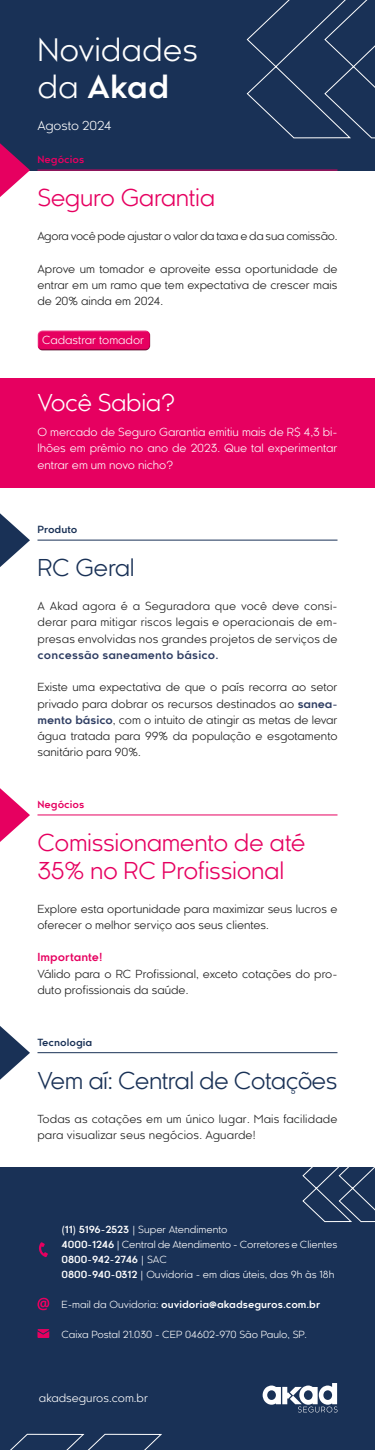
<style>
.page{position:relative;width:375px;height:1450px;background:#fff}
.page>*{position:absolute;margin:0;border:0;box-sizing:border-box;transform-origin:0 0}
.t1{font:31.23px/37.5px "Kessel 105 Text";color:#fff}
.t2{font:23.5px/28.2px "Kessel 105 Text";letter-spacing:-.015em;color:#e60060}
.t3{font:23.5px "Kessel 105 Text";letter-spacing:-.025em;color:#193156}
.t4{font:23.5px "Kessel 105 Text";letter-spacing:-.025em;color:#fff}
.t5{font:12.5px "Kessel 105 Text";color:#fff}
.t6{font:11.25px/16.2px "Kessel 105 Text";color:#1a1a1a;text-align:justify}
.t7{font:11.25px/16.2px "Kessel 105 Text";color:#fff;text-align:justify}
.t8{font:11.25px "Kessel 105 Text";letter-spacing:-.02em;color:#1a1a1a}
.t9{font:700 11.25px "Kessel 105 Text";letter-spacing:.015em;color:#2e3d62}
.t10{font:700 11.25px "Kessel 105 Text";color:#e60060}
.t11{font:700 10px "Kessel 105 Text";color:#193156}
.t12{font:700 10px "Kessel 105 Text";color:#e60060}
.t13{font:9.93px/15px "Kessel 105 Text";color:#fff}
.t14{font:700 9.93px "Kessel 105 Text";color:#fff}
.s1{font-weight:700}
.s2{font-weight:700;color:#2e3d62}
.s3{font-weight:400}
</style>
<div class="page">
<div style="left:0;top:378px;width:375px;height:110px;background:#e60060"></div>
<div style="left:0;top:1167px;width:375px;height:283px;background:#193156"></div>
<div style="left:0;top:0;width:375px;height:170px;background:#193156"></div>
<svg style="left:247px;top:0;width:128px;height:138px"></svg>
<svg style="left:303px;top:1167px;width:72px;height:55px"></svg>
<svg style="left:10px;top:1434px;width:152px;height:16px"></svg>
<svg style="left:0;top:143px;width:30px;height:54px"></svg>
<svg style="left:0;top:788px;width:30px;height:54px"></svg>
<svg style="left:0;top:513px;width:30px;height:54px"></svg>
<svg style="left:0;top:1026px;width:30px;height:54px"></svg>
<hr style="left:38px;top:170px;width:300px;height:1px;background:#e60060">
<hr style="left:38px;top:815px;width:300px;height:1px;background:#e60060">
<hr style="left:38px;top:540px;width:300px;height:1px;background:#193156">
<hr style="left:38px;top:1052px;width:300px;height:1px;background:#193156">
<div style="left:36px;top:328px;width:115px;height:21px;background:#fff;opacity:.6"></div>
<div style="left:37px;top:332px;width:115px;height:20px;background:#000;opacity:.5"></div>
<svg style="left:39px;top:1242px;width:9px;height:15px"></svg>
<svg style="left:38px;top:1329px;width:11px;height:9px"></svg>
<svg style="left:38px;top:1298px;width:11px;height:12px"></svg>
<svg style="left:263px;top:1383px;width:75px;height:29px"></svg>
<h1 class="t1" style="left:38px;top:32px;width:162px">Novidades da <span class="s1">Akad</span></h1>
<p class="t5" style="left:38px;top:119px;width:76px">Agosto 2024</p>
<p class="t12" style="left:38px;top:154px;width:48px">Negócios</p>
<h2 class="t2" style="left:38px;top:185px;width:179px">Seguro Garantia</h2>
<p class="t8" style="left:38px;top:230px;width:302px">Agora você pode ajustar o valor da taxa e da sua comissão.</p>
<p class="t6" style="left:38px;top:261px;width:302px">Aprove um tomador e aproveite essa oportunidade de entrar em um ramo que tem expectativa de crescer mais de 20% ainda em 2024.</p>
<p class="t7" style="left:42px;top:332px;width:104px">Cadastrar tomador</p>
<h2 class="t4" style="left:38px;top:390px;width:139px">Você Sabia?</h2>
<p class="t7" style="left:38px;top:424px;width:302px">O mercado de Seguro Garantia emitiu mais de R$ 4,3 bi&shy;lhões em prêmio no ano de 2023. Que tal experimentar entrar em um novo nicho?</p>
<p class="t11" style="left:38px;top:524px;width:41px">Produto</p>
<h2 class="t3" style="left:38px;top:555px;width:99px">RC Geral</h2>
<p class="t6" style="left:38px;top:599px;width:302px">A Akad agora é a Seguradora que você deve consi&shy;derar para mitigar riscos legais e operacionais de em&shy;presas envolvidas nos grandes projetos de serviços de</p>
<p class="t9" style="left:38px;top:648px;width:183px">concessão saneamento básico.</p>
<p class="t6" style="left:38px;top:680px;width:302px">Existe uma expectativa de que o país recorra ao setor privado para dobrar os recursos destinados ao <span class="s2">sanea&shy;mento básico</span>, com o intuito de atingir as metas de levar água tratada para 99% da população e esgotamento sanitário para 90%.</p>
<p class="t12" style="left:38px;top:798px;width:48px">Negócios</p>
<h2 class="t2" style="left:38px;top:829px;width:270px">Comissionamento de até<br>35% no RC Profissional</h2>
<p class="t6" style="left:38px;top:901px;width:302px">Explore esta oportunidade para maximizar seus lucros e oferecer o melhor serviço aos seus clientes.</p>
<p class="t10" style="left:38px;top:951px;width:66px">Importante!</p>
<p class="t6" style="left:38px;top:966px;width:302px">Válido para o RC Profissional, exceto cotações do pro&shy;duto profissionais da saúde.</p>
<p class="t11" style="left:38px;top:1036px;width:56px">Tecnologia</p>
<h2 class="t3" style="left:38px;top:1068px;width:302px">Vem aí: Central de Cotações</h2>
<p class="t6" style="left:38px;top:1111px;width:302px">Todas as cotações em um único lugar. Mais facilidade para visualizar seus negócios. Aguarde!</p>
<p class="t13" style="left:62px;top:1222px;width:278px"><span class="s1">(11) 5196-2523</span> | Super Atendimento<br><span class="s1">4000-1246</span> | Central de Atendimento - Corretores e Clientes <span class="s1">0800-942-2746</span> | SAC<br><span class="s1">0800-940-0312</span> | Ouvidoria - em dias úteis, das 9h às 18h</p>
<p class="t14" style="left:62px;top:1299px;width:260px"><span class="s3">E-mail da Ouvidoria:</span> ouvidoria@akadseguros.com.br</p>
<p class="t13" style="left:62px;top:1327px;width:247px">Caixa Postal 21.030 - CEP 04602-970 São Paulo, SP.</p>
<p class="t7" style="left:39px;top:1390px;width:111px">akadseguros.com.br</p>
</div>
